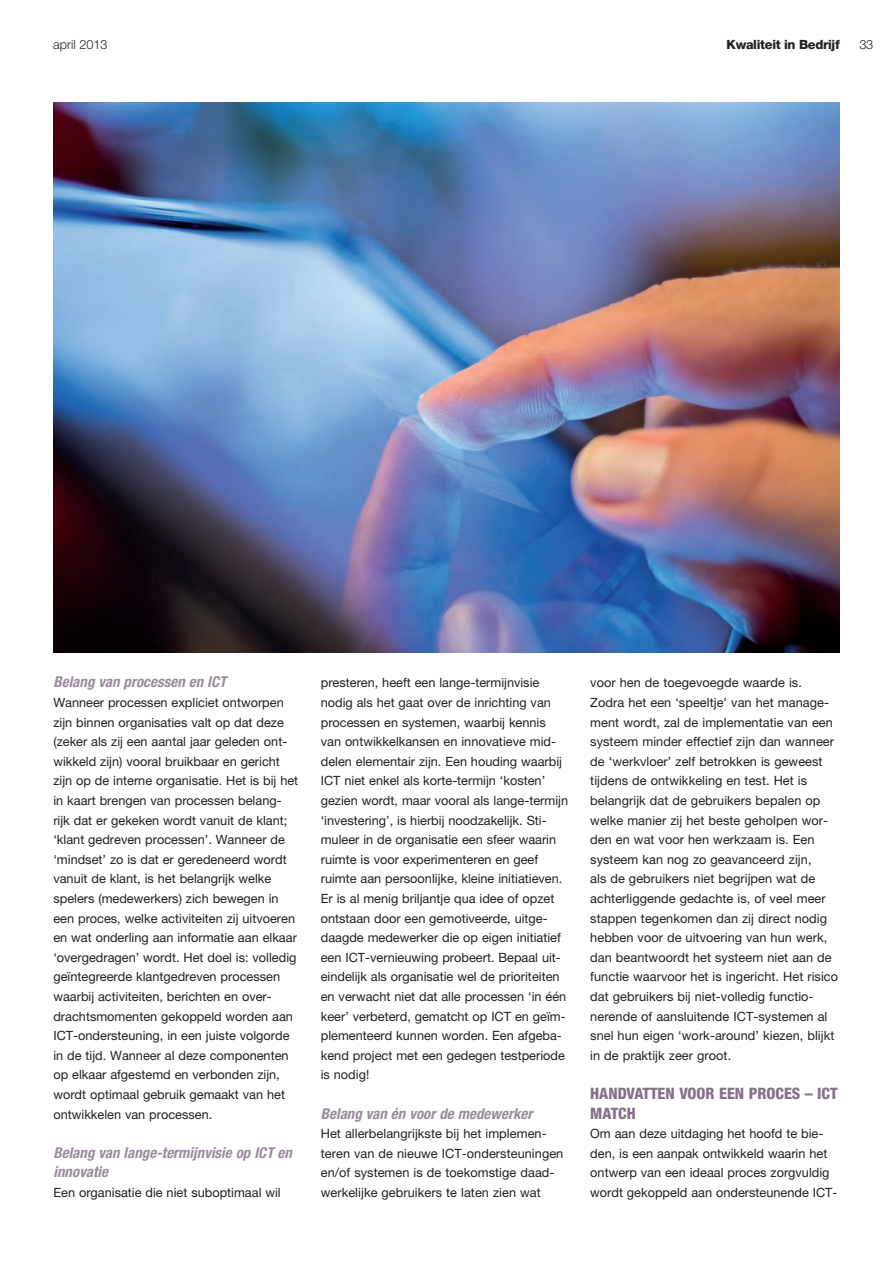
<style>
.page{position:relative;width:893px;height:1263px;background:#fff}
.page>*{position:absolute;margin:0;border:0;box-sizing:border-box;transform-origin:0 0}
.t1{font:800 condensed 15.75px/19.6px "Helvetica Neue LT Pro";color:#866f88}
.t2{font:italic 700 condensed 15px/19.6px "Helvetica Neue LT Pro";color:#9c8a9f}
.t3{font:12.75px/19.6px "Helvetica Neue LT Pro";color:#231f20}
.t4{font:800 12.75px "Helvetica Neue";letter-spacing:-.025em;color:#231f20}
.t5{font:300 12.75px "Helvetica Neue";color:#231f20}
</style>
<div class="page">
<img style="left:53px;top:102px;width:786px;height:551px">
<p class="t5" style="left:53px;top:37px;width:56px">april 2013</p>
<p class="t4" style="left:727px;top:37px;width:115px">Kwaliteit in Bedrijf</p>
<p class="t5" style="left:859px;top:37px;width:15px">33</p>
<p class="t2" style="left:53px;top:672px;width:174px">Belang van processen en ICT</p>
<p class="t3" style="left:53px;top:692px;width:246px">Wanneer processen expliciet ontworpen zijn binnen organisaties valt op dat deze (zeker als zij een aantal jaar geleden ont&shy;wikkeld zijn) vooral bruikbaar en gericht zijn op de interne organisatie. Het is bij het in kaart brengen van processen belang&shy;rijk dat er gekeken wordt vanuit de klant; ‘klant gedreven processen’. Wanneer de ‘mindset’ zo is dat er geredeneerd wordt vanuit de klant, is het belangrijk welke spelers (medewerkers) zich bewegen in een proces, welke activiteiten zij uitvoeren en wat onderling aan informatie aan elkaar ‘overgedragen’ wordt. Het doel is: volledig geïntegreerde klantgedreven processen waarbij activiteiten, berichten en over&shy;drachtsmomenten gekoppeld worden aan ICT-ondersteuning, in een juiste volgorde in de tijd. Wanneer al deze componenten op elkaar afgestemd en verbonden zijn, wordt optimaal gebruik gemaakt van het ontwikkelen van processen.</p>
<p class="t2" style="left:53px;top:1143px;width:240px">Belang van lange-termijnvisie op ICT en innovatie</p>
<p class="t3" style="left:53px;top:1182px;width:229px">Een organisatie die niet suboptimaal wil</p>
<p class="t3" style="left:321px;top:673px;width:249px">presteren, heeft een lange-termijnvisie nodig als het gaat over de inrichting van processen en systemen, waarbij kennis van ontwikkelkansen en innovatieve mid&shy;delen elementair zijn. Een houding waarbij ICT niet enkel als korte-termijn ‘kosten’ gezien wordt, maar vooral als lange-termijn ‘investering’, is hierbij noodzakelijk. Sti&shy;muleer in de organisatie een sfeer waarin ruimte is voor experimenteren en geef ruimte aan persoonlijke, kleine initiatieven.<br>Er is al menig briljantje qua idee of opzet ontstaan door een gemotiveerde, uitge&shy;daagde medewerker die op eigen initiatief een ICT-vernieuwing probeert. Bepaal uit&shy;eindelijk als organisatie wel de prioriteiten en verwacht niet dat alle processen ‘in één keer’ verbeterd, gematcht op ICT en geïm&shy;plementeerd kunnen worden. Een afgeba&shy;kend project met een gedegen testperiode is nodig!</p>
<p class="t2" style="left:321px;top:1103px;width:213px">Belang van én voor de medewerker</p>
<p class="t3" style="left:321px;top:1124px;width:244px">Het allerbelangrijkste bij het implemen&shy;teren van de nieuwe ICT-ondersteuningen en/of systemen is de toekomstige daad&shy;werkelijke gebruikers te laten zien wat</p>
<p class="t3" style="left:590px;top:673px;width:249px">voor hen de toegevoegde waarde is.<br>Zodra het een ‘speeltje’ van het manage&shy;ment wordt, zal de implementatie van een systeem minder effectief zijn dan wanneer de ‘werkvloer’ zelf betrokken is geweest tijdens de ontwikkeling en test. Het is belangrijk dat de gebruikers bepalen op welke manier zij het beste geholpen wor&shy;den en wat voor hen werkzaam is. Een systeem kan nog zo geavanceerd zijn,<br>als de gebruikers niet begrijpen wat de achterliggende gedachte is, of veel meer stappen tegenkomen dan zij direct nodig hebben voor de uitvoering van hun werk, dan beantwoordt het systeem niet aan de functie waarvoor het is ingericht. Het risico dat gebruikers bij niet-volledig functio&shy;nerende of aansluitende ICT-systemen al snel hun eigen ‘work-around’ kiezen, blijkt in de praktijk zeer groot.</p>
<p class="t1" style="left:590px;top:1083px;width:249px">HANDVATTEN VOOR EEN PROCES – ICT<br>MATCH</p>
<p class="t3" style="left:590px;top:1124px;width:249px">Om aan deze uitdaging het hoofd te bie&shy;den, is een aanpak ontwikkeld waarin het ontwerp van een ideaal proces zorgvuldig wordt gekoppeld aan ondersteunende ICT-</p>
</div>
